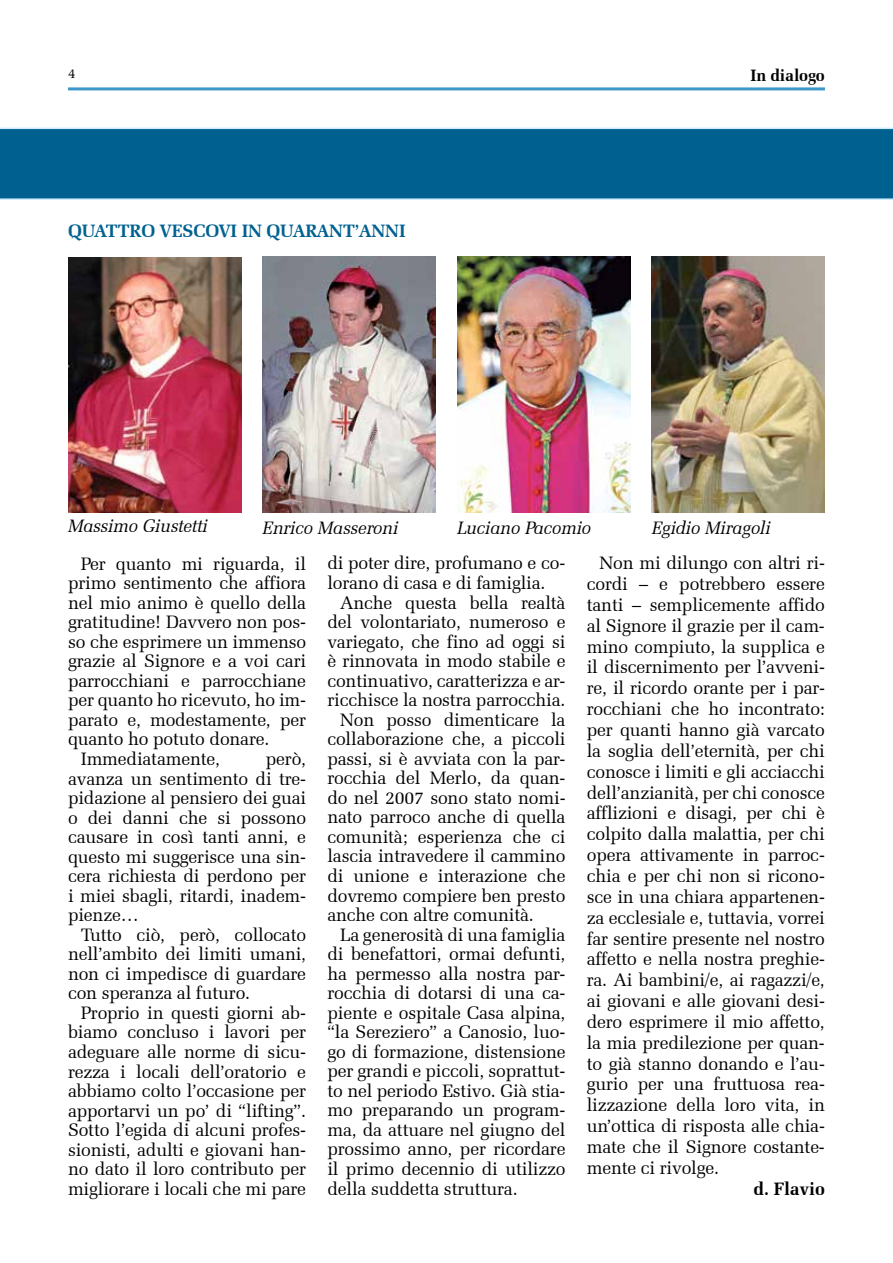
<style>
.page{position:relative;width:893px;height:1263px;background:#fff}
.page>*{position:absolute;margin:0;border:0;box-sizing:border-box;transform-origin:0 0}
.t1{font:18px/20.9px "Zapf Elliptical 711 BT";letter-spacing:-.01em;color:#000;text-align:justify}
.t2{font:italic 18px "Zapf Elliptical 711 BT";letter-spacing:-.01em;color:#000}
.t3{font:700 18px "Zapf Elliptical 711 BT";letter-spacing:-.01em;color:#006191}
.t4{font:700 18px "Zapf Elliptical 711 BT";letter-spacing:-.01em;color:#000}
.t5{font:700 16.5px "Zapf Elliptical 711 BT";letter-spacing:-.01em;color:#000}
.t6{font:13.5px "Zapf Elliptical 711 BT";color:#000}
</style>
<div class="page">
<hr style="left:68px;top:87px;width:757px;height:3px;background:#3a97c7">
<img style="left:68px;top:257px;width:173px;height:255px">
<img style="left:263px;top:256px;width:173px;height:256px">
<img style="left:457px;top:256px;width:173px;height:256px">
<img style="left:652px;top:256px;width:173px;height:256px">
<div style="left:0;top:128px;width:893px;height:72px;background:#006191"></div>
<p class="t6" style="left:68px;top:66px;width:9px">4</p>
<p class="t5" style="left:750px;top:65px;width:76px">In dialogo</p>
<p class="t3" style="left:68px;top:220px;width:339px">QUATTRO VESCOVI IN QUARANT’ANNI</p>
<p class="t2" style="left:68px;top:516px;width:141px">Massimo Giustetti</p>
<p class="t2" style="left:263px;top:517px;width:137px">Enrico Masseroni</p>
<p class="t2" style="left:457px;top:517px;width:136px">Luciano Pacomio</p>
<p class="t2" style="left:652px;top:517px;width:121px">Egidio Miragoli</p>
<p class="t1" style="left:81px;top:553px;width:227px">Per quanto mi riguarda, il</p>
<p class="t1" style="left:68px;top:572px;width:240px">primo sentimento che affiora</p>
<p class="t1" style="left:68px;top:592px;width:240px">nel mio animo è quello della</p>
<p class="t1" style="left:68px;top:612px;width:240px">gratitudine! Davvero non pos-</p>
<p class="t1" style="left:68px;top:631px;width:240px">so che esprimere un immenso</p>
<p class="t1" style="left:68px;top:651px;width:240px">grazie al Signore e a voi cari</p>
<p class="t1" style="left:68px;top:670px;width:240px">parrocchiani e parrocchiane</p>
<p class="t1" style="left:68px;top:690px;width:240px">per quanto ho ricevuto, ho im-</p>
<p class="t1" style="left:68px;top:709px;width:240px">parato e, modestamente, per</p>
<p class="t1" style="left:68px;top:729px;width:203px">quanto ho potuto donare.</p>
<p class="t1" style="left:81px;top:748px;width:141px">Immediatamente,</p>
<p class="t1" style="left:68px;top:749px;width:240px;line-height:19.5px;text-indent:198px">però, avanza un sentimento di tre&shy;pidazione al pensiero dei guai o dei danni che si possono causare in così tanti anni, e questo mi suggerisce una sin&shy;cera richiesta di perdono per i miei sbagli, ritardi, inadem&shy;pienze…</p>
<p class="t1" style="left:68px;top:925px;width:240px;line-height:19.5px;text-indent:13px">Tutto ciò, però, collocato nell’ambito dei limiti umani, non ci impedisce di guardare con speranza al futuro.</p>
<p class="t1" style="left:68px;top:1003px;width:240px;line-height:19.5px;text-indent:13px">Proprio in questi giorni ab&shy;biamo concluso i lavori per adeguare alle norme di sicu&shy;rezza i locali dell’oratorio e abbiamo colto l’occasione per apportarvi un po’ di “lifting”.<br>Sotto l’egida di alcuni profes&shy;sionisti, adulti e giovani han&shy;no dato il loro contributo per migliorare i locali che mi pare</p>
<p class="t1" style="left:327px;top:553px;width:240px;line-height:19.5px">di poter dire, profumano e co&shy;lorano di casa e di famiglia.</p>
<p class="t1" style="left:340px;top:592px;width:227px">Anche questa bella realtà</p>
<p class="t1" style="left:327px;top:611px;width:240px">del volontariato, numeroso e</p>
<p class="t1" style="left:327px;top:631px;width:240px">variegato, che fino ad oggi si</p>
<p class="t1" style="left:327px;top:650px;width:240px">è rinnovata in modo stabile e</p>
<p class="t1" style="left:327px;top:670px;width:240px">continuativo, caratterizza e ar-</p>
<p class="t1" style="left:327px;top:689px;width:240px">ricchisce la nostra parrocchia.</p>
<p class="t1" style="left:340px;top:709px;width:227px">Non posso dimenticare la</p>
<p class="t1" style="left:327px;top:728px;width:240px">collaborazione che, a piccoli</p>
<p class="t1" style="left:327px;top:748px;width:240px">passi, si è avviata con la par-</p>
<p class="t1" style="left:327px;top:768px;width:240px">rocchia del Merlo, da quan-</p>
<p class="t1" style="left:327px;top:787px;width:240px">do nel 2007 sono stato nomi-</p>
<p class="t1" style="left:327px;top:807px;width:240px">nato parroco anche di quella</p>
<p class="t1" style="left:327px;top:826px;width:240px">comunità; esperienza che ci</p>
<p class="t1" style="left:327px;top:846px;width:240px">lascia intravedere il cammino</p>
<p class="t1" style="left:327px;top:865px;width:240px">di unione e interazione che</p>
<p class="t1" style="left:327px;top:885px;width:240px">dovremo compiere ben presto</p>
<p class="t1" style="left:327px;top:904px;width:208px">anche con altre comunità.</p>
<p class="t1" style="left:340px;top:924px;width:227px">La generosità di una famiglia</p>
<p class="t1" style="left:327px;top:943px;width:240px">di benefattori, ormai defunti,</p>
<p class="t1" style="left:327px;top:963px;width:240px">ha permesso alla nostra par-</p>
<p class="t1" style="left:327px;top:982px;width:240px">rocchia di dotarsi di una ca-</p>
<p class="t1" style="left:327px;top:1002px;width:240px">piente e ospitale Casa alpina,</p>
<p class="t1" style="left:327px;top:1021px;width:240px">“la Sereziero” a Canosio, luo-</p>
<p class="t1" style="left:327px;top:1041px;width:240px">go di formazione, distensione</p>
<p class="t1" style="left:327px;top:1060px;width:240px">per grandi e piccoli, soprattut-</p>
<p class="t1" style="left:327px;top:1080px;width:240px">to nel periodo Estivo. Già stia-</p>
<p class="t1" style="left:327px;top:1100px;width:240px">mo preparando un program-</p>
<p class="t1" style="left:327px;top:1119px;width:240px">ma, da attuare nel giugno del</p>
<p class="t1" style="left:327px;top:1139px;width:240px">prossimo anno, per ricordare</p>
<p class="t1" style="left:327px;top:1158px;width:240px">il primo decennio di utilizzo</p>
<p class="t1" style="left:327px;top:1178px;width:192px">della suddetta struttura.</p>
<p class="t1" style="left:587px;top:552px;width:240px;text-indent:13px">Non mi dilungo con altri ri&shy;cordi – e potrebbero essere tanti – semplicemente affido al Signore il grazie per il cam&shy;mino compiuto, la supplica e il discernimento per l’avveni&shy;re, il ricordo orante per i par&shy;rocchiani che ho incontrato: per quanti hanno già varcato la soglia dell’eternità, per chi conosce i limiti e gli acciacchi dell’anzianità, per chi conosce afflizioni e disagi, per chi è colpito dalla malattia, per chi opera attivamente in parroc&shy;chia e per chi non si ricono&shy;sce in una chiara appartenen&shy;za ecclesiale e, tuttavia, vorrei far sentire presente nel nostro affetto e nella nostra preghie&shy;ra. Ai bambini/e, ai ragazzi/e, ai giovani e alle giovani desi&shy;dero esprimere il mio affetto, la mia predilezione per quan&shy;to già stanno donando e l’au&shy;gurio per una fruttuosa rea&shy;lizzazione della loro vita, in un’ottica di risposta alle chia&shy;mate che il Signore costante&shy;mente ci rivolge.</p>
<p class="t4" style="left:754px;top:1178px;width:73px">d. Flavio</p>
</div>
